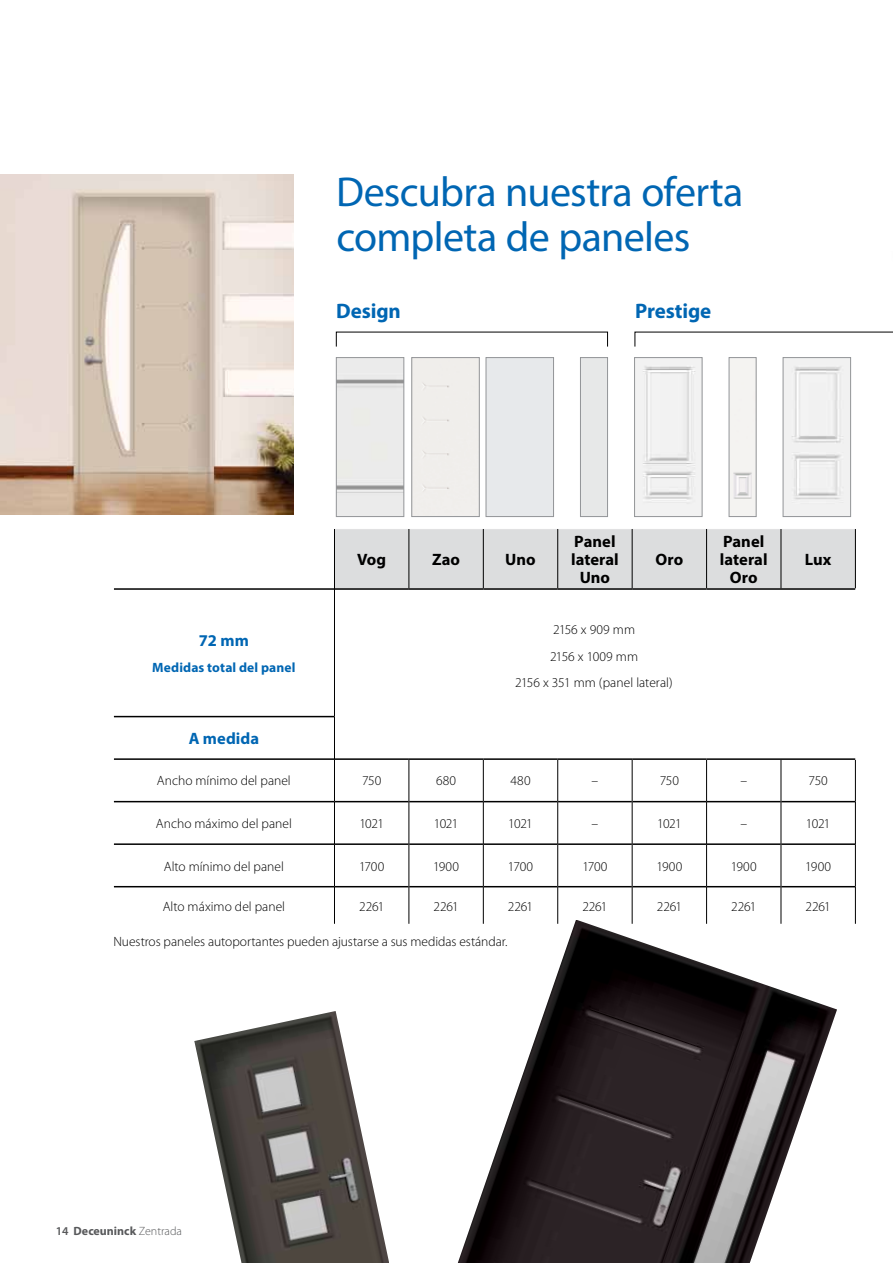
<style>
.page{position:relative;width:893px;height:1263px;background:#fff}
.page>*{position:absolute;margin:0;border:0;box-sizing:border-box;transform-origin:0 0}
.t1{font:42px/45px "Myriad Pro";letter-spacing:-.015em;color:#0066b3}
.t2{font:700 21px "Myriad Pro";letter-spacing:-.005em;color:#0066b3}
.t3{font:700 16.5px/18px "Myriad Pro";color:#000;text-align:center}
.t4{font:700 16.5px "Myriad Pro";color:#0066b3}
.t5{font:300 13.5px/26.5px "Myriad Pro";color:#000;text-align:center}
.t6{font:700 13.5px "Myriad Pro";letter-spacing:.01em;color:#0066b3}
.t7{font:700 12px "Myriad Pro";color:#58595b}
.s1{font-weight:600}
.s2{font-weight:300}
</style>
<div class="page">
<div style="left:336px;top:357px;width:68px;height:160px;border:1px solid #939598"></div>
<div style="left:413px;top:359px;width:65px;height:156px;background:#f0eeeb"></div>
<div style="left:411px;top:357px;width:69px;height:160px;border:1px solid #939598"></div>
<div style="left:486px;top:357px;width:68px;height:160px;border:1px solid #939598"></div>
<div style="left:580px;top:357px;width:28px;height:160px;border:1px solid #939598"></div>
<img style="left:731px;top:359px;width:23px;height:156px">
<div style="left:729px;top:357px;width:27px;height:160px;border:1px solid #939598"></div>
<img style="left:636px;top:359px;width:64px;height:156px">
<div style="left:634px;top:357px;width:68px;height:160px;border:1px solid #939598"></div>
<img style="left:785px;top:359px;width:64px;height:156px">
<div style="left:783px;top:357px;width:68px;height:160px;border:1px solid #939598"></div>
<svg style="left:114px;top:715px;width:220px;height:173px"></svg>
<div style="left:335px;top:529px;width:520px;height:59px;background:#dcddde"></div>
<hr style="left:114px;top:588px;width:220px;height:2px;background:#000">
<hr style="left:335px;top:588px;width:74px;height:2px;background:#000">
<hr style="left:409px;top:588px;width:74px;height:2px;background:#000">
<hr style="left:483px;top:588px;width:75px;height:2px;background:#000">
<hr style="left:558px;top:588px;width:74px;height:2px;background:#000">
<hr style="left:632px;top:588px;width:75px;height:2px;background:#000">
<hr style="left:707px;top:588px;width:74px;height:2px;background:#000">
<hr style="left:781px;top:588px;width:74px;height:2px;background:#000">
<hr style="left:114px;top:716px;width:220px;height:1px;background:#000">
<hr style="left:114px;top:758px;width:220px;height:2px;background:#000">
<hr style="left:335px;top:758px;width:74px;height:2px;background:#000">
<hr style="left:409px;top:758px;width:74px;height:2px;background:#000">
<hr style="left:483px;top:758px;width:75px;height:2px;background:#000">
<hr style="left:558px;top:758px;width:74px;height:2px;background:#000">
<hr style="left:632px;top:758px;width:75px;height:2px;background:#000">
<hr style="left:707px;top:758px;width:74px;height:2px;background:#000">
<hr style="left:781px;top:758px;width:74px;height:2px;background:#000">
<hr style="left:114px;top:801px;width:220px;height:1px;background:#000">
<hr style="left:335px;top:801px;width:74px;height:1px;background:#000">
<hr style="left:409px;top:801px;width:74px;height:1px;background:#000">
<hr style="left:484px;top:801px;width:73px;height:1px;background:#000">
<hr style="left:558px;top:801px;width:74px;height:1px;background:#000">
<hr style="left:632px;top:801px;width:74px;height:1px;background:#000">
<hr style="left:707px;top:801px;width:74px;height:1px;background:#000">
<hr style="left:781px;top:801px;width:74px;height:1px;background:#000">
<hr style="left:114px;top:843px;width:220px;height:2px;background:#000">
<hr style="left:335px;top:843px;width:74px;height:2px;background:#000">
<hr style="left:409px;top:843px;width:74px;height:2px;background:#000">
<hr style="left:484px;top:843px;width:73px;height:2px;background:#000">
<hr style="left:558px;top:843px;width:74px;height:2px;background:#000">
<hr style="left:632px;top:843px;width:74px;height:2px;background:#000">
<hr style="left:707px;top:843px;width:74px;height:2px;background:#000">
<hr style="left:781px;top:843px;width:74px;height:2px;background:#000">
<hr style="left:114px;top:886px;width:220px;height:1px;background:#000">
<hr style="left:335px;top:886px;width:74px;height:1px;background:#000">
<hr style="left:409px;top:886px;width:74px;height:1px;background:#000">
<hr style="left:484px;top:886px;width:73px;height:1px;background:#000">
<hr style="left:558px;top:886px;width:74px;height:1px;background:#000">
<hr style="left:632px;top:886px;width:74px;height:1px;background:#000">
<hr style="left:707px;top:886px;width:74px;height:1px;background:#000">
<hr style="left:781px;top:886px;width:74px;height:1px;background:#000">
<hr style="left:334px;top:529px;width:1px;height:60px;background:#000">
<hr style="left:409px;top:529px;width:1px;height:59px;background:#000">
<hr style="left:483px;top:529px;width:1px;height:59px;background:#000">
<hr style="left:557px;top:529px;width:1px;height:59px;background:#000">
<hr style="left:632px;top:529px;width:1px;height:59px;background:#000">
<hr style="left:706px;top:529px;width:1px;height:59px;background:#000">
<hr style="left:781px;top:529px;width:1px;height:59px;background:#000">
<hr style="left:855px;top:529px;width:1px;height:59px;background:#000">
<hr style="left:334px;top:589px;width:1px;height:128px;background:#000">
<hr style="left:334px;top:717px;width:1px;height:42px;background:#000">
<hr style="left:334px;top:759px;width:1px;height:43px;background:#000">
<hr style="left:409px;top:760px;width:1px;height:42px;background:#000">
<hr style="left:483px;top:760px;width:1px;height:42px;background:#000">
<hr style="left:557px;top:760px;width:1px;height:42px;background:#000">
<hr style="left:632px;top:760px;width:1px;height:42px;background:#000">
<hr style="left:706px;top:760px;width:1px;height:42px;background:#000">
<hr style="left:781px;top:760px;width:1px;height:42px;background:#000">
<hr style="left:855px;top:760px;width:1px;height:42px;background:#000">
<hr style="left:334px;top:802px;width:1px;height:42px;background:#000">
<hr style="left:409px;top:802px;width:1px;height:42px;background:#000">
<hr style="left:483px;top:802px;width:1px;height:42px;background:#000">
<hr style="left:557px;top:802px;width:1px;height:42px;background:#000">
<hr style="left:632px;top:802px;width:1px;height:42px;background:#000">
<hr style="left:706px;top:802px;width:1px;height:42px;background:#000">
<hr style="left:781px;top:802px;width:1px;height:42px;background:#000">
<hr style="left:855px;top:802px;width:1px;height:42px;background:#000">
<hr style="left:334px;top:844px;width:1px;height:43px;background:#000">
<hr style="left:409px;top:844px;width:1px;height:43px;background:#000">
<hr style="left:483px;top:844px;width:1px;height:43px;background:#000">
<hr style="left:557px;top:844px;width:1px;height:43px;background:#000">
<hr style="left:632px;top:844px;width:1px;height:43px;background:#000">
<hr style="left:706px;top:844px;width:1px;height:43px;background:#000">
<hr style="left:781px;top:844px;width:1px;height:43px;background:#000">
<hr style="left:855px;top:844px;width:1px;height:43px;background:#000">
<hr style="left:334px;top:887px;width:1px;height:37px;background:#000">
<hr style="left:409px;top:887px;width:1px;height:37px;background:#000">
<hr style="left:483px;top:887px;width:1px;height:37px;background:#000">
<hr style="left:557px;top:887px;width:1px;height:37px;background:#000">
<hr style="left:632px;top:887px;width:1px;height:37px;background:#000">
<hr style="left:706px;top:887px;width:1px;height:37px;background:#000">
<hr style="left:781px;top:887px;width:1px;height:37px;background:#000">
<hr style="left:855px;top:887px;width:1px;height:37px;background:#000">
<svg style="left:634px;top:332px;width:259px;height:15px"></svg>
<img style="left:458px;top:919px;width:379px;height:344px">
<img style="left:194px;top:1011px;width:195px;height:252px">
<img style="left:0;top:174px;width:293px;height:340px">
<h1 class="t1" style="left:336px;top:169px;width:409px">Descubra nuestra oferta completa de paneles</h1>
<h2 class="t2" style="left:336px;top:297px;width:66px">Design</h2>
<h2 class="t2" style="left:635px;top:297px;width:78px">Prestige</h2>
<p class="t4" style="left:199px;top:629px;width:51px">72 mm</p>
<p class="t6" style="left:152px;top:659px;width:145px">Medidas total del panel</p>
<p class="t3" style="left:357px;top:550px;width:31px">Vog</p>
<p class="t3" style="left:432px;top:550px;width:29px">Zao</p>
<p class="t3" style="left:505px;top:550px;width:32px">Uno</p>
<p class="t3" style="left:571px;top:532px;width:49px">Panel lateral<br>Uno</p>
<p class="t3" style="left:655px;top:550px;width:29px">Oro</p>
<p class="t3" style="left:720px;top:532px;width:49px">Panel lateral<br>Oro</p>
<p class="t3" style="left:805px;top:550px;width:28px">Lux</p>
<p class="t5" style="left:515px;top:617px;width:159px">2156 x 909 mm<br>2156 x 1009 mm<br>2156 x 351 mm (panel lateral)</p>
<p class="t4" style="left:189px;top:728px;width:72px">A medida</p>
<p class="t5" style="left:157px;top:768px;width:135px">Ancho mínimo del panel</p>
<p class="t5" style="left:362px;top:768px;width:21px">750</p>
<p class="t5" style="left:436px;top:768px;width:21px">680</p>
<p class="t5" style="left:510px;top:768px;width:22px">480</p>
<p class="t5" style="left:592px;top:768px;width:8px">–</p>
<p class="t5" style="left:660px;top:768px;width:21px">750</p>
<p class="t5" style="left:740px;top:768px;width:8px">–</p>
<p class="t5" style="left:809px;top:768px;width:21px">750</p>
<p class="t5" style="left:156px;top:810px;width:138px">Ancho máximo del panel</p>
<p class="t5" style="left:359px;top:810px;width:26px">1021</p>
<p class="t5" style="left:434px;top:810px;width:26px">1021</p>
<p class="t5" style="left:508px;top:810px;width:26px">1021</p>
<p class="t5" style="left:592px;top:810px;width:8px">–</p>
<p class="t5" style="left:657px;top:810px;width:26px">1021</p>
<p class="t5" style="left:740px;top:810px;width:8px">–</p>
<p class="t5" style="left:806px;top:810px;width:26px">1021</p>
<p class="t5" style="left:164px;top:853px;width:122px">Alto mínimo del panel</p>
<p class="t5" style="left:359px;top:853px;width:27px">1700</p>
<p class="t5" style="left:433px;top:853px;width:27px">1900</p>
<p class="t5" style="left:508px;top:853px;width:27px">1700</p>
<p class="t5" style="left:582px;top:853px;width:27px">1700</p>
<p class="t5" style="left:656px;top:853px;width:27px">1900</p>
<p class="t5" style="left:731px;top:853px;width:27px">1900</p>
<p class="t5" style="left:805px;top:853px;width:27px">1900</p>
<p class="t5" style="left:163px;top:893px;width:124px">Alto máximo del panel</p>
<p class="t5" style="left:359px;top:893px;width:27px">2261</p>
<p class="t5" style="left:434px;top:893px;width:27px">2261</p>
<p class="t5" style="left:508px;top:893px;width:27px">2261</p>
<p class="t5" style="left:582px;top:893px;width:27px">2261</p>
<p class="t5" style="left:657px;top:893px;width:27px">2261</p>
<p class="t5" style="left:731px;top:893px;width:27px">2261</p>
<p class="t5" style="left:806px;top:893px;width:27px">2261</p>
<p class="t5" style="left:113px;top:928px;width:396px">Nuestros paneles autoportantes pueden ajustarse a sus medidas estándar.</p>
<p class="t7" style="left:56px;top:1223px;width:128px"><span class="s1">14</span> Deceuninck <span class="s2">Zentrada</span></p>
</div>
